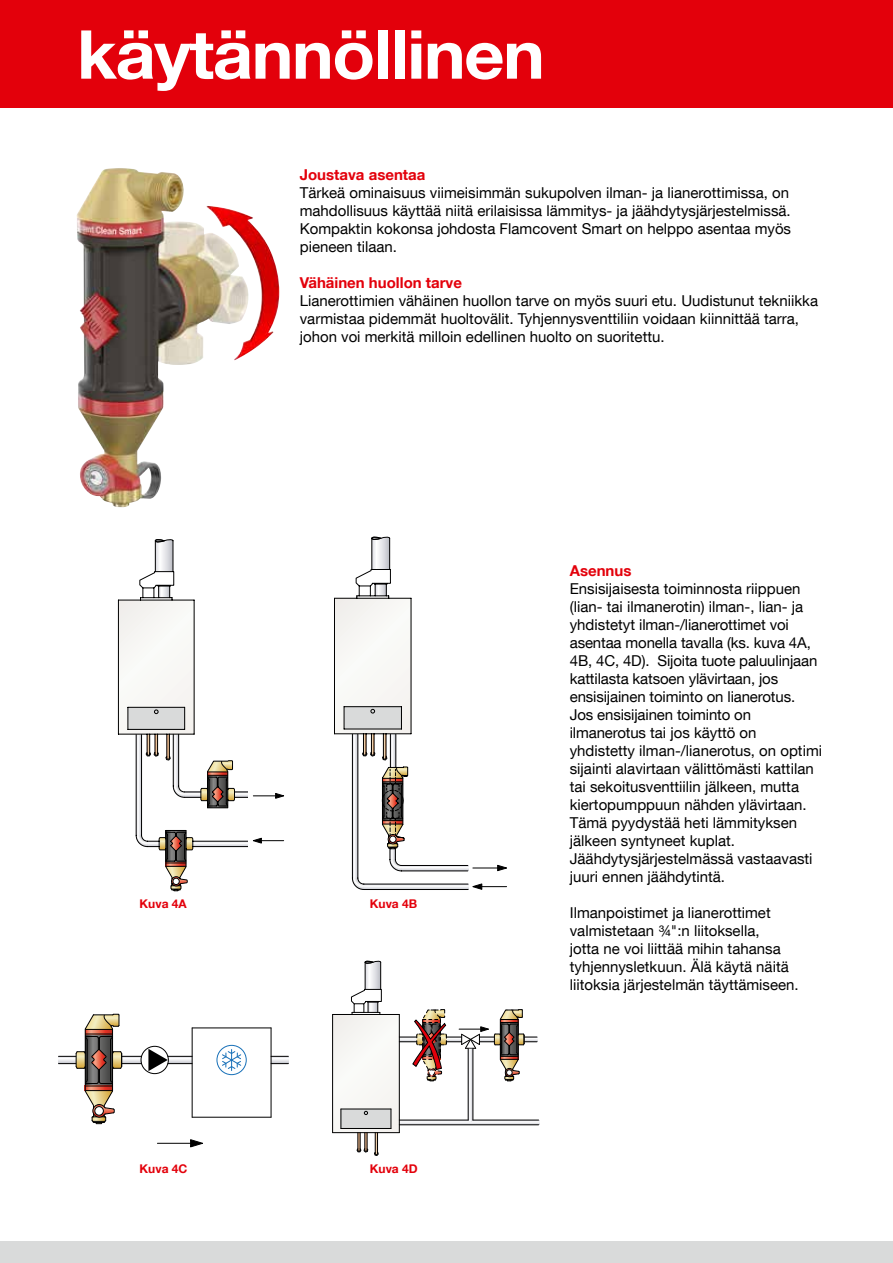
<style>
.page{position:relative;width:893px;height:1263px;background:#fff}
.page>*{position:absolute;margin:0;border:0;box-sizing:border-box;transform-origin:0 0}
.t1{font:700 67.5px "Helvetica Neue LT Com";letter-spacing:-.02em;color:#fff;scale:1.04 1}
.t2{font:15px/18px "Helvetica Neue LT Com";color:#000}
.t3{font:700 15px "Helvetica Neue LT Com";color:#e3000b}
.t4{font:700 12px "Helvetica Neue LT Com";color:#e3000b}
</style>
<div class="page">
<img style="left:77px;top:168px;width:172px;height:339px">
<div style="left:0;top:1242px;width:893px;height:21px;background:#d9dada"></div>
<div style="left:0;top:0;width:893px;height:108px;background:#e3000b"></div>
<svg style="left:141px;top:1046px;width:27px;height:27px"></svg>
<svg style="left:190px;top:1139px;width:13px;height:8px"></svg>
<svg style="left:272px;top:1056px;width:17px;height:7px"></svg>
<hr style="left:192px;top:1028px;width:1px;height:89px;background:#000">
<hr style="left:271px;top:1028px;width:1px;height:89px;background:#000">
<hr style="left:192px;top:1027px;width:79px;height:1px;background:#000">
<hr style="left:192px;top:1117px;width:79px;height:1px;background:#000">
<svg style="left:271px;top:1056px;width:17px;height:1px"></svg>
<svg style="left:272px;top:1063px;width:16px;height:1px"></svg>
<svg style="left:148px;top:1049px;width:44px;height:22px"></svg>
<div style="left:141px;top:1046px;width:28px;height:28px;border:1px solid #000;border-radius:50%"></div>
<hr style="left:157px;top:1143px;width:36px;height:1px;background:#000">
<svg style="left:217px;top:1045px;width:29px;height:30px"></svg>
<div style="left:217px;top:1045px;width:30px;height:30px;border:1px solid #1770b8;border-radius:50%"></div>
<svg style="left:221px;top:1049px;width:21px;height:21px"></svg>
<svg style="left:59px;top:1013px;width:83px;height:111px"></svg>
<div style="left:95px;top:1106px;width:9px;height:9px;border:1px solid #000;border-radius:50%"></div>
<hr style="left:399px;top:1124px;width:140px;height:1px;background:#000">
<hr style="left:473px;top:1120px;width:66px;height:1px;background:#000">
<hr style="left:332px;top:1014px;width:1px;height:119px;background:#000">
<svg style="left:333px;top:961px;width:204px;height:195px"></svg>
<svg style="left:334px;top:537px;width:173px;height:353px"></svg>
<div style="left:382px;top:790px;width:21px;height:21px;border:1px dashed #000;border-radius:50%"></div>
<svg style="left:118px;top:539px;width:166px;height:353px"></svg>
<h1 class="t1" style="left:77px;top:12px;width:452px">käytännöllinen</h1>
<p class="t3" style="left:300px;top:165px;width:127px">Joustava asentaa</p>
<p class="t2" style="left:300px;top:183px;width:493px">Tärkeä ominaisuus viimeisimmän sukupolven ilman- ja lianerottimissa, on mahdollisuus käyttää niitä erilaisissa lämmitys- ja jäähdytysjärjestelmissä.<br>Kompaktin kokonsa johdosta Flamcovent Smart on helppo asentaa myös pieneen tilaan.</p>
<p class="t3" style="left:300px;top:273px;width:164px">Vähäinen huollon tarve</p>
<p class="t2" style="left:300px;top:291px;width:520px">Lianerottimien vähäinen huollon tarve on myös suuri etu. Uudistunut tekniikka varmistaa pidemmät huoltovälit. Tyhjennysventtiliin voidaan kiinnittää tarra, johon voi merkitä milloin edellinen huolto on suoritettu.</p>
<p class="t4" style="left:140px;top:896px;width:49px">Kuva 4A</p>
<p class="t4" style="left:370px;top:896px;width:49px">Kuva 4B</p>
<p class="t4" style="left:140px;top:1161px;width:49px">Kuva 4C</p>
<p class="t4" style="left:370px;top:1161px;width:49px">Kuva 4D</p>
<p class="t3" style="left:570px;top:561px;width:63px">Asennus</p>
<p class="t2" style="left:570px;top:579px;width:254px">Ensisijaisesta toiminnosta riippuen (lian- tai ilmanerotin) ilman-, lian- ja yhdistetyt ilman-/lianerottimet voi asentaa monella tavalla (ks. kuva 4A, 4B, 4C, 4D). Sijoita tuote paluulinjaan kattilasta katsoen ylävirtaan, jos ensisijainen toiminto on lianerotus.<br>Jos ensisijainen toiminto on ilmanerotus tai jos käyttö on yhdistetty ilman-/lianerotus, on optimi sijainti alavirtaan välittömästi kattilan tai sekoitusventtiilin jälkeen, mutta kiertopumppuun nähden ylävirtaan.<br>Tämä pyydystää heti lämmityksen jälkeen syntyneet kuplat.<br>Jäähdytysjärjestelmässä vastaavasti juuri ennen jäähdytintä.</p>
<p class="t2" style="left:570px;top:903px;width:230px">Ilmanpoistimet ja lianerottimet valmistetaan ¾":n liitoksella,<br>jotta ne voi liittää mihin tahansa tyhjennysletkuun. Älä käytä näitä liitoksia järjestelmän täyttämiseen.</p>
</div>
